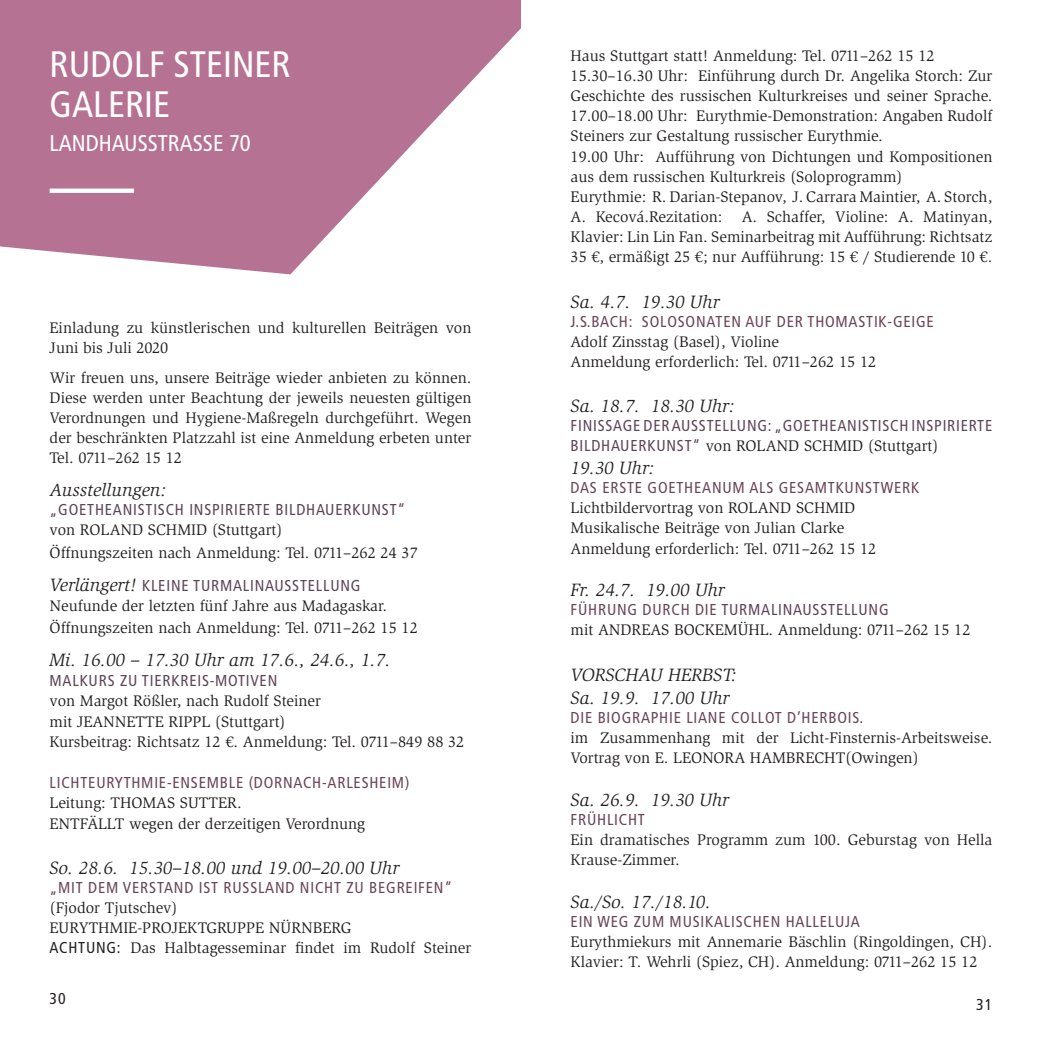
<style>
.page{position:relative;width:1042px;height:1042px;background:#fff}
.page>*{position:absolute;margin:0;border:0;box-sizing:border-box;transform-origin:0 0}
.t1{font:condensed 36.75px/40.2px "Frutiger LT Pro";color:#fff}
.t2{font:condensed 22.75px "Frutiger LT Pro";color:#fff}
.t3{font:italic 18.38px/22.8px "Slimbach Std";color:#231f20}
.t4{font:15.75px/20.1px "Slimbach Std";color:#231f20}
.t5{font:condensed 15.75px "Frutiger LT Pro";letter-spacing:.05em;color:#694557}
.t6{font:condensed 15.75px "Frutiger LT Pro";letter-spacing:.05em;color:#5e4458}
.t7{font:condensed 15.75px "Frutiger LT Pro";color:#231f20}
.s1{font-family:"Slimbach Std";font-style:italic;font-stretch:normal;font-size:18.38px;color:#231f20}
.s2{font-family:"Frutiger LT Pro";font-stretch:condensed}
.s3{font-family:"Frutiger LT Pro";font-stretch:condensed;color:#5e4458}
.s4{color:#694557}
</style>
<div class="page">
<svg style="left:0;top:0;width:521px;height:274px;fill:#b67292"></svg>
<hr style="left:50px;top:189px;width:84px;height:4px;background:#fff">
<h1 class="t1" style="left:50px;top:45px;width:242px">RUDOLF STEINER<br>GALERIE</h1>
<h2 class="t2" style="left:50px;top:130px;width:203px">LANDHAUSSTRASSE 70</h2>
<p class="t4" style="left:50px;top:317px;width:423px">Einladung zu künstlerischen und kulturellen Beiträgen von<br>Juni bis Juli 2020</p>
<p class="t4" style="left:50px;top:368px;width:423px;text-align:justify">Wir freuen uns, unsere Beiträge wieder anbieten zu können.<br>Diese werden unter Beachtung der jeweils neuesten gültigen Verordnungen und Hygiene-Maßregeln durchgeführt. Wegen der beschränkten Platzzahl ist eine Anmeldung erbeten unter Tel. 0711–262 15 12</p>
<p class="t3" style="left:50px;top:479px;width:118px">Ausstellungen:</p>
<p class="t6" style="left:50px;top:500px;width:357px">„GOETHEANISTISCH INSPIRIERTE BILDHAUERKUNST“</p>
<p class="t4" style="left:50px;top:518px;width:370px;line-height:22.8px">von ROLAND SCHMID (Stuttgart)<br>Öffnungszeiten nach Anmeldung: Tel. 0711–262 24 37</p>
<p class="t6" style="left:50px;top:576px;width:312px"><span class="s1">Verlängert!</span> KLEINE TURMALINAUSSTELLUNG</p>
<p class="t4" style="left:50px;top:594px;width:370px;line-height:22.8px">Neufunde der letzten fünf Jahre aus Madagaskar.<br>Öffnungszeiten nach Anmeldung: Tel. 0711–262 15 12</p>
<p class="t3" style="left:50px;top:649px;width:342px">Mi. 16.00 – 17.30 Uhr am 17.6., 24.6., 1.7.</p>
<p class="t6" style="left:50px;top:671px;width:229px">MALKURS ZU TIERKREIS-MOTIVEN</p>
<p class="t4" style="left:50px;top:691px;width:416px">von Margot Rößler, nach Rudolf Steiner<br>mit JEANNETTE RIPPL (Stuttgart)<br>Kursbeitrag: Richtsatz 12 €. Anmeldung: Tel. 0711–849 88 32</p>
<p class="t5" style="left:50px;top:773px;width:361px">LICHTEURYTHMIE-ENSEMBLE (DORNACH-ARLESHEIM)</p>
<p class="t4" style="left:50px;top:793px;width:317px">Leitung: THOMAS SUTTER.<br>ENTFÄLLT wegen der derzeitigen Verordnung</p>
<p class="t3" style="left:50px;top:856px;width:351px">So. 28.6. 15.30–18.00 und 19.00–20.00 Uhr</p>
<p class="t5" style="left:50px;top:878px;width:404px">„MIT DEM VERSTAND IST RUSSLAND NICHT ZU BEGREIFEN“</p>
<p class="t4" style="left:50px;top:898px;width:423px">(Fjodor Tjutschev)<br>EURYTHMIE-PROJEKTGRUPPE NÜRNBERG<br><span class="s2">ACHTUNG:</span> Das Halbtagesseminar findet im Rudolf Steiner</p>
<p class="t7" style="left:50px;top:989px;width:18px">30</p>
<p class="t4" style="left:570px;top:46px;width:423px">Haus Stuttgart statt! Anmeldung: Tel. 0711–262 15 12<br>15.30–16.30 Uhr: Einführung durch Dr. Angelika Storch: Zur Geschichte des russischen Kulturkreises und seiner Sprache.<br>17.00–18.00 Uhr: Eurythmie-Demonstration: Angaben Rudolf Steiners zur Gestaltung russischer Eurythmie.<br>19.00 Uhr: Aufführung von Dichtungen und Kompositionen aus dem russischen Kulturkreis (Soloprogramm)<br>Eurythmie: R. Darian-Stepanov, J. Carrara Maintier, A. Storch, A. Kecová.Rezitation: A. Schaffer, Violine: A. Matinyan, Klavier: Lin Lin Fan. Seminarbeitrag mit Aufführung: Richtsatz 35 €, ermäßigt 25 €; nur Aufführung: 15 € / Studierende 10 €.</p>
<p class="t3" style="left:570px;top:290px;width:150px">Sa. 4.7. 19.30 Uhr</p>
<p class="t5" style="left:570px;top:312px;width:365px">J.S.BACH: SOLOSONATEN AUF DER THOMASTIK-GEIGE</p>
<p class="t4" style="left:570px;top:331px;width:307px">Adolf Zinsstag (Basel), Violine<br>Anmeldung erforderlich: Tel. 0711–262 15 12</p>
<p class="t3" style="left:570px;top:395px;width:165px">Sa. 18.7. 18.30 Uhr:</p>
<p class="t6" style="left:570px;top:417px;width:423px">FINISSAGE DER AUSSTELLUNG: „GOETHEANISTISCH INSPIRIERTE</p>
<p class="t4" style="left:570px;top:436px;width:369px"><span class="s3">BILDHAUERKUNST“</span> von ROLAND SCHMID (Stuttgart)</p>
<p class="t3" style="left:570px;top:457px;width:85px">19.30 Uhr:</p>
<p class="t5" style="left:570px;top:478px;width:350px">DAS ERSTE GOETHEANUM ALS GESAMTKUNSTWERK</p>
<p class="t4" style="left:570px;top:498px;width:307px">Lichtbildervortrag von ROLAND SCHMID<br>Musikalische Beiträge von Julian Clarke<br>Anmeldung erforderlich: Tel. 0711–262 15 12</p>
<p class="t3" style="left:570px;top:579px;width:156px">Fr. 24.7. 19.00 Uhr</p>
<p class="t6" style="left:570px;top:601px;width:319px"><span class="s4">FÜHRUNG DURCH DIE</span> TURMALINAUSSTELLUNG</p>
<p class="t4" style="left:570px;top:620px;width:401px">mit ANDREAS BOCKEMÜHL. Anmeldung: 0711–262 15 12</p>
<p class="t3" style="left:570px;top:663px;width:167px">VORSCHAU HERBST:<br>Sa. 19.9. 17.00 Uhr</p>
<p class="t5" style="left:570px;top:708px;width:294px">DIE BIOGRAPHIE LIANE COLLOT D’HERBOIS.</p>
<p class="t4" style="left:570px;top:727px;width:423px">im Zusammenhang mit der Licht-Finsternis-Arbeitsweise.<br>Vortrag von E. LEONORA HAMBRECHT(Owingen)</p>
<p class="t3" style="left:570px;top:788px;width:160px">Sa. 26.9. 19.30 Uhr</p>
<p class="t5" style="left:570px;top:810px;width:76px">FRÜHLICHT</p>
<p class="t4" style="left:570px;top:829px;width:423px">Ein dramatisches Programm zum 100. Geburstag von Hella<br>Krause-Zimmer.</p>
<p class="t3" style="left:570px;top:890px;width:142px">Sa./So. 17./18.10.</p>
<p class="t5" style="left:570px;top:912px;width:291px">EIN WEG ZUM MUSIKALISCHEN HALLELUJA</p>
<p class="t4" style="left:570px;top:931px;width:423px">Eurythmiekurs mit Annemarie Bäschlin (Ringoldingen, CH).<br>Klavier: T. Wehrli (Spiez, CH). Anmeldung: 0711–262 15 12</p>
<p class="t7" style="left:976px;top:995px;width:18px">31</p>
</div>
